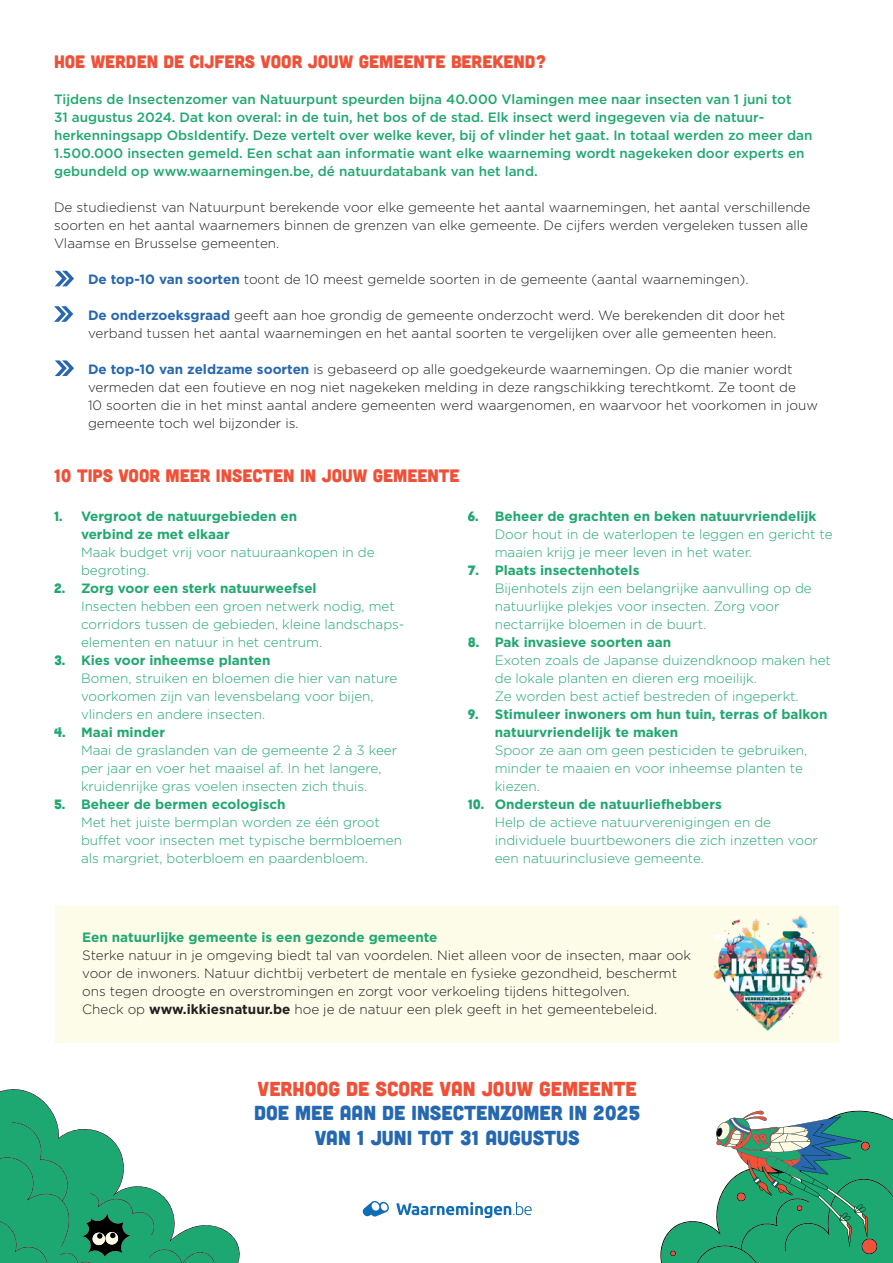
<style>
.page{position:relative;width:893px;height:1263px;background:#fff}
.page>*{position:absolute;margin:0;border:0;box-sizing:border-box;transform-origin:0 0}
.t1{font:20.25px/24.3px "Cubano";color:#2568b0;text-align:center}
.t2{font:20.25px "Cubano";color:#f05037}
.t3{font:18px "Cubano";color:#f05037}
.t4{font:300 13.5px/18px "Gotham";color:#20a871}
.t5{font:300 13.5px/18px "Gotham";color:#231f20}
.t6{font:500 13.5px/18px "Gotham";color:#20a871}
.t7{font:700 13.5px/18px "Gotham";color:#20a871}
.s1{font-weight:700;color:#2667b0}
.s2{font-family:"Cubano";font-weight:400}
.s3{font-weight:700}
</style>
<div class="page">
<div style="left:55px;top:906px;width:783px;height:136px;background:#fdfce8"></div>
<svg style="left:0;top:1089px;width:240px;height:174px"></svg>
<svg style="left:660px;top:1110px;width:233px;height:153px"></svg>
<svg style="left:55px;top:271px;width:19px;height:15px"></svg>
<svg style="left:54px;top:306px;width:19px;height:16px"></svg>
<svg style="left:55px;top:360px;width:19px;height:16px"></svg>
<svg style="left:396px;top:1202px;width:136px;height:16px"></svg>
<svg style="left:363px;top:1201px;width:26px;height:15px"></svg>
<img style="left:713px;top:915px;width:110px;height:116px">
<h2 class="t3" style="left:54px;top:51px;width:494px">HOE WERDEN DE CIJFERS VOOR JOUW GEMEENTE BEREKEND?</h2>
<p class="t6" style="left:54px;top:90px;width:760px">Tijdens de Insectenzomer van Natuurpunt speurden bijna 40.000 Vlamingen mee naar insecten van 1 juni tot<br>31 augustus 2024. Dat kon overal: in de tuin, het bos of de stad. Elk insect werd ingegeven via de natuur&shy;herkenningsapp ObsIdentify. Deze vertelt over welke kever, bij of vlinder het gaat. In totaal werden zo meer dan 1.500.000 insecten gemeld. Een schat aan informatie want elke waarneming wordt nagekeken door experts en gebundeld op www.waarnemingen.be, dé natuurdatabank van het land.</p>
<p class="t5" style="left:54px;top:198px;width:758px">De studiedienst van Natuurpunt berekende voor elke gemeente het aantal waarnemingen, het aantal verschillende soorten en het aantal waarnemers binnen de grenzen van elke gemeente. De cijfers werden vergeleken tussen alle<br>Vlaamse en Brusselse gemeenten.</p>
<p class="t5" style="left:88px;top:270px;width:662px"><span class="s1">De top-10 van soorten</span> toont de 10 meest gemelde soorten in de gemeente (aantal waarnemingen).</p>
<p class="t5" style="left:88px;top:306px;width:699px"><span class="s1">De onderzoeksgraad</span> geeft aan hoe grondig de gemeente onderzocht werd. We berekenden dit door het verband tussen het aantal waarnemingen en het aantal soorten te vergelijken over alle gemeenten heen.</p>
<p class="t5" style="left:88px;top:360px;width:732px"><span class="s1">De top-10 van zeldzame soorten</span> is gebaseerd op alle goedgekeurde waarnemingen. Op die manier wordt vermeden dat een foutieve en nog niet nagekeken melding in deze rangschikking terechtkomt. Ze toont de<br>10 soorten die in het minst aantal andere gemeenten werd waargenomen, en waarvoor het voorkomen in jouw gemeente toch wel bijzonder is.</p>
<h2 class="t3" style="left:54px;top:465px;width:407px">10 TIPS VOOR MEER INSECTEN IN JOUW GEMEENTE</h2>
<p class="t7" style="left:81px;top:508px;width:218px;text-indent:-27px"><span class="s2">1.</span> Vergroot de natuurgebieden en verbind ze met elkaar</p>
<p class="t4" style="left:81px;top:543px;width:295px">Maak budget vrij voor natuuraankopen in de begroting.</p>
<p class="t4" style="left:81px;top:579px;width:325px;text-indent:-27px"><span class="s2">2.</span> <span class="s3">Zorg voor een sterk natuurweefsel<br></span>Insecten hebben een groen netwerk nodig, met corridors tussen de gebieden, kleine landschaps&shy;elementen en natuur in het centrum.</p>
<p class="t4" style="left:81px;top:651px;width:318px;text-indent:-27px"><span class="s2">3.</span> <span class="s3">Kies voor inheemse planten<br></span>Bomen, struiken en bloemen die hier van nature voorkomen zijn van levensbelang voor bijen, vlinders en andere insecten.</p>
<p class="t4" style="left:81px;top:723px;width:318px;text-indent:-27px"><span class="s2">4.</span> <span class="s3">Maai minder<br></span>Maai de graslanden van de gemeente 2 à 3 keer per jaar en voer het maaisel af. In het langere, kruidenrijke gras voelen insecten zich thuis.</p>
<p class="t4" style="left:81px;top:795px;width:322px;text-indent:-27px"><span class="s2">5.</span> <span class="s3">Beheer de bermen ecologisch<br></span>Met het juiste bermplan worden ze één groot buffet voor insecten met typische bermbloemen als margriet, boterbloem en paardenbloem.</p>
<p class="t4" style="left:495px;top:507px;width:339px;text-indent:-27px"><span class="s2">6.</span> <span class="s3">Beheer de grachten en beken natuurvriendelijk<br></span>Door hout in de waterlopen te leggen en gericht te maaien krijg je meer leven in het water.</p>
<p class="t4" style="left:495px;top:561px;width:319px;text-indent:-27px"><span class="s2">7.</span> <span class="s3">Plaats insectenhotels<br></span>Bijenhotels zijn een belangrijke aanvulling op de natuurlijke plekjes voor insecten. Zorg voor nectarrijke bloemen in de buurt.</p>
<p class="t4" style="left:495px;top:633px;width:338px;text-indent:-27px"><span class="s2">8.</span> <span class="s3">Pak invasieve soorten aan<br></span>Exoten zoals de Japanse duizendknoop maken het de lokale planten en dieren erg moeilijk.<br>Ze worden best actief bestreden of ingeperkt.</p>
<p class="t7" style="left:495px;top:705px;width:334px;text-indent:-27px"><span class="s2">9.</span> Stimuleer inwoners om hun tuin, terras of balkon natuurvriendelijk te maken</p>
<p class="t4" style="left:495px;top:741px;width:314px">Spoor ze aan om geen pesticiden te gebruiken, minder te maaien en voor inheemse planten te kiezen.</p>
<p class="t4" style="left:495px;top:795px;width:325px;text-indent:-27px"><span class="s2">10.</span> <span class="s3">Ondersteun de natuurliefhebbers<br></span>Help de actieve natuurverenigingen en de individuele buurtbewoners die zich inzetten voor een natuurinclusieve gemeente.</p>
<p class="t7" style="left:82px;top:928px;width:357px">Een natuurlijke gemeente is een gezonde gemeente</p>
<p class="t5" style="left:82px;top:946px;width:610px">Sterke natuur in je omgeving biedt tal van voordelen. Niet alleen voor de insecten, maar ook voor de inwoners. Natuur dichtbij verbetert de mentale en fysieke gezondheid, beschermt ons tegen droogte en overstromingen en zorgt voor verkoeling tijdens hittegolven.<br>Check op <span class="s3">www.ikkiesnatuur.be</span> hoe je de natuur een plek geeft in het gemeentebeleid.</p>
<h1 class="t2" style="left:258px;top:1076px;width:381px">VERHOOG DE SCORE VAN JOUW GEMEENTE</h1>
<h1 class="t1" style="left:254px;top:1100px;width:388px">DOE MEE AAN DE INSECTENZOMER IN 2025<br>VAN 1 JUNI TOT 31 AUGUSTUS</h1>
</div>
